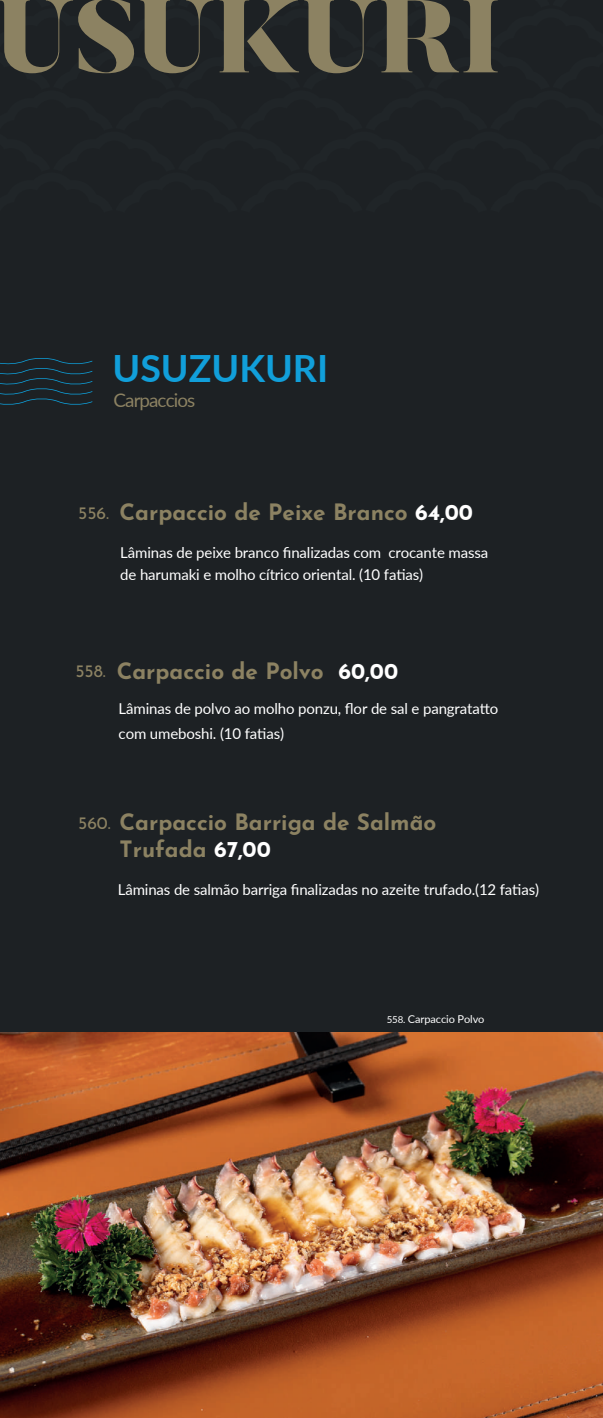
<style>
.page{position:relative;width:603px;height:1418px;background:#fff}
.page>*{position:absolute;margin:0;border:0;box-sizing:border-box;transform-origin:0 0}
.t1{font:900 103.25px "Butler";color:#8c8262}
.t2{font:700 37.5px "Lato";color:#119fda}
.t3{font:700 22.5px/27px "Josefin Sans";color:#8c8262}
.t4{font:18.75px "Lato";letter-spacing:-.05em;color:#8c8262}
.t5{font:17.5px "Josefin Sans";color:#8c8262}
.t6{font:15px/25px "Lato";letter-spacing:-.01em;color:#fff}
.t7{font:10.75px "Lato";letter-spacing:-.01em;color:#fff}
.s1{font-weight:400;font-size:17.5px}
.s2{color:#fff}
.s3{font-size:9.5px}
</style>
<div class="page">
<div style="left:0;top:0;width:602px;height:1417px;background:#1d2124"></div>
<img style="left:0;top:1032px;width:602px;height:385px">
<svg style="left:0;top:358px;width:92px;height:47px"></svg>
<h1 class="t1" style="left:-1px;top:-29px;width:504px">USUKURI</h1>
<h2 class="t2" style="left:112px;top:340px;width:217px">USUZUKURI</h2>
<p class="t4" style="left:113px;top:387px;width:83px">Carpaccios</p>
<h3 class="t3" style="left:78px;top:495px;width:396px"><span class="s1">556.</span> Carpaccio de Peixe Branco <span class="s2">64,00</span></h3>
<p class="t6" style="left:120px;top:540px;width:369px;line-height:22.5px">Lâminas de peixe branco finalizadas com crocante massa de harumaki e molho cítrico oriental. (10 fatias)</p>
<h3 class="t3" style="left:75px;top:654px;width:324px"><span class="s1">558.</span> Carpaccio de Polvo <span class="s2">60,00</span></h3>
<p class="t6" style="left:119px;top:695px;width:381px">Lâminas de polvo ao molho ponzu, flor de sal e pangratatto com umeboshi. (10 fatias)</p>
<p class="t5" style="left:78px;top:808px;width:34px">560.</p>
<h3 class="t3" style="left:119px;top:805px;width:318px">Carpaccio Barriga de Salmão<br>Trufada <span class="s2">67,00</span></h3>
<p class="t6" style="left:118px;top:876px;width:422px">Lâminas de salmão barriga finalizadas no azeite trufado.(12 fatias)</p>
<p class="t7" style="left:386px;top:1011px;width:99px"><span class="s3">558.</span> Carpaccio Polvo</p>
</div>
